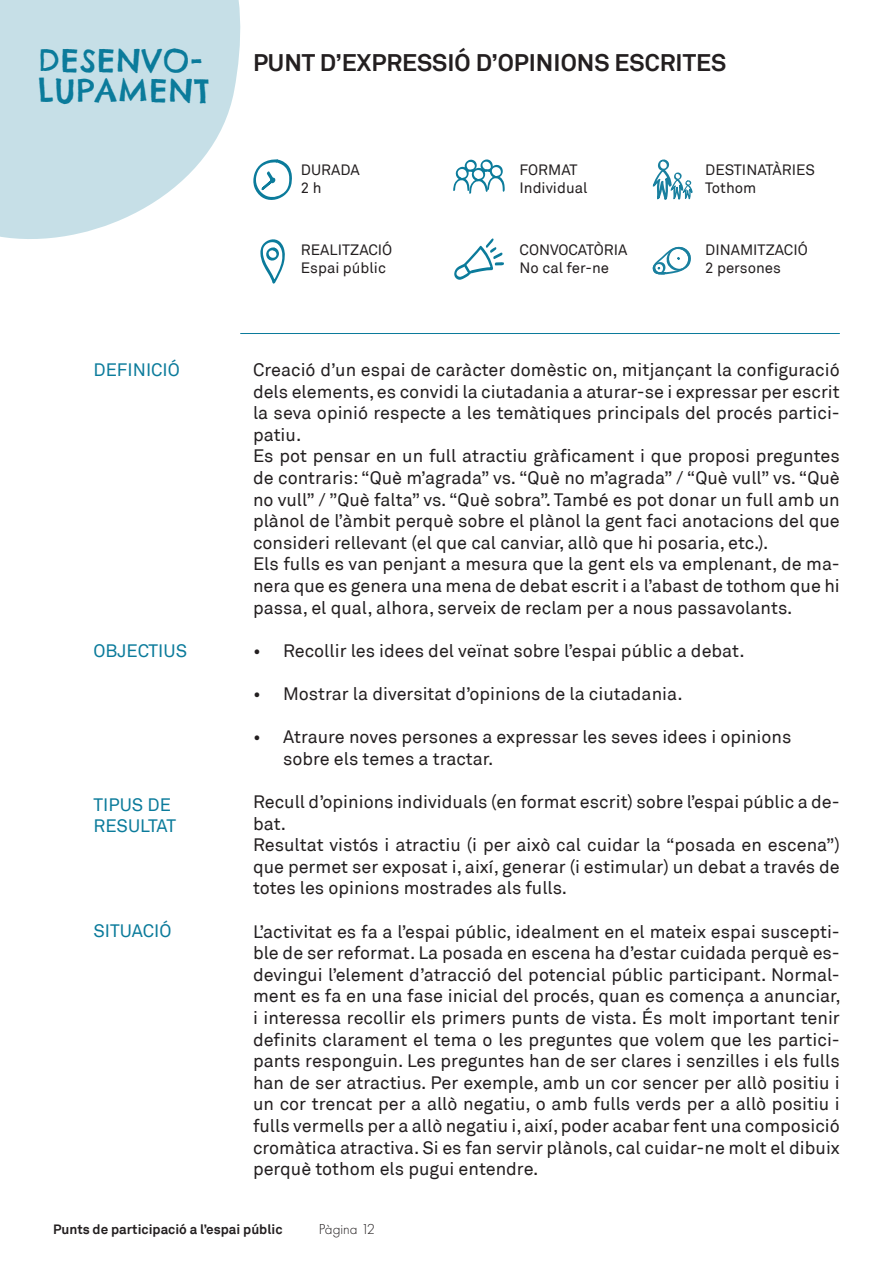
<style>
.page{position:relative;width:893px;height:1263px;background:#fff}
.page>*{position:absolute;margin:0;border:0;box-sizing:border-box;transform-origin:0 0}
.Chelsea_15pt{font:31.5px "Chelsea Market";letter-spacing:.03em;color:#0b7b9b}
.Titol_16pt{font:700 24px "Akkurat";color:#231f20}
.Text_13pt{font:18px/21.6px "Akkurat";color:#231f20;text-align:justify}
.Text_13pt-2{font:18px/21.6px "Akkurat";color:#0b7b9b}
.Nota_Text_10_pt{font:15px "Akkurat";color:#231f20}
.t1{font:300 15px "Futura PT";color:#231f20}
.t2{font:700 13.5px "Akkurat";color:#231f20}
</style>
<div class="page">
<svg style="left:0;top:0;width:241px;height:239px;fill:#c6dfe7"></svg>
<svg style="left:652px;top:246px;width:39px;height:29px"></svg>
<hr style="left:240px;top:333px;width:600px;height:1px;background:#0b7b9b">
<svg style="left:253px;top:159px;width:39px;height:41px"></svg>
<svg style="left:260px;top:239px;width:25px;height:45px"></svg>
<svg style="left:453px;top:159px;width:52px;height:35px"></svg>
<svg style="left:454px;top:238px;width:50px;height:42px"></svg>
<svg style="left:653px;top:159px;width:39px;height:41px"></svg>
<p class="Chelsea_15pt" style="left:38px;top:40px;width:166px">DESENVO-</p>
<p class="Chelsea_15pt" style="left:38px;top:70px;width:173px">LUPAMENT</p>
<p class="Text_13pt-2" style="left:94px;top:359px;width:88px">DEFINICIÓ</p>
<p class="Text_13pt-2" style="left:94px;top:640px;width:95px">OBJECTIUS</p>
<p class="Text_13pt-2" style="left:94px;top:794px;width:84px">TIPUS DE<br>RESULTAT</p>
<p class="Text_13pt-2" style="left:94px;top:920px;width:79px">SITUACIÓ</p>
<p class="Titol_16pt" style="left:253px;top:47px;width:475px">PUNT D’EXPRESSIÓ D’OPINIONS ESCRITES</p>
<p class="Nota_Text_10_pt" style="left:301px;top:161px;width:60px">DURADA</p>
<p class="Nota_Text_10_pt" style="left:301px;top:179px;width:22px">2 h</p>
<p class="Nota_Text_10_pt" style="left:301px;top:241px;width:93px">REALITZACIÓ</p>
<p class="Nota_Text_10_pt" style="left:301px;top:259px;width:87px">Espai públic</p>
<p class="Nota_Text_10_pt" style="left:519px;top:161px;width:60px">FORMAT</p>
<p class="Nota_Text_10_pt" style="left:519px;top:179px;width:69px">Individual</p>
<p class="Nota_Text_10_pt" style="left:519px;top:241px;width:109px">CONVOCATÒRIA</p>
<p class="Nota_Text_10_pt" style="left:519px;top:259px;width:91px">No cal fer-ne</p>
<p class="Nota_Text_10_pt" style="left:705px;top:161px;width:111px">DESTINATÀRIES</p>
<p class="Nota_Text_10_pt" style="left:705px;top:179px;width:53px">Tothom</p>
<p class="Nota_Text_10_pt" style="left:705px;top:241px;width:104px">DINAMITZACIÓ</p>
<p class="Nota_Text_10_pt" style="left:705px;top:259px;width:77px">2 persones</p>
<p class="Text_13pt" style="left:253px;top:359px;width:588px">Creació d’un espai de caràcter domèstic on, mitjançant la configuració dels elements, es convidi la ciutadania a aturar-se i expressar per escrit la seva opinió respecte a les temàtiques principals del procés partici&shy;patiu.</p>
<p class="Text_13pt" style="left:253px;top:446px;width:588px">Es pot pensar en un full atractiu gràficament i que proposi preguntes de contraris: “Què m’agrada” vs. “Què no m’agrada” / “Què vull” vs. “Què no vull” / ”Què falta” vs. “Què sobra”. També es pot donar un full amb un plànol de l’àmbit perquè sobre el plànol la gent faci anotacions del que consideri rellevant (el que cal canviar, allò que hi posaria, etc.).</p>
<p class="Text_13pt" style="left:253px;top:554px;width:588px">Els fulls es van penjant a mesura que la gent els va emplenant, de ma&shy;nera que es genera una mena de debat escrit i a l’abast de tothom que hi passa, el qual, alhora, serveix de reclam per a nous passavolants.</p>
<p class="Text_13pt" style="left:253px;top:640px;width:493px">• Recollir les idees del veïnat sobre l’espai públic a debat.</p>
<p class="Text_13pt" style="left:253px;top:683px;width:431px">• Mostrar la diversitat d’opinions de la ciutadania.</p>
<p class="Text_13pt" style="left:283px;top:726px;width:510px;text-indent:-30px">• Atraure noves persones a expressar les seves idees i opinions sobre els temes a tractar.</p>
<p class="Text_13pt" style="left:253px;top:791px;width:588px">Recull d’opinions individuals (en format escrit) sobre l’espai públic a de&shy;bat.</p>
<p class="Text_13pt" style="left:253px;top:834px;width:588px">Resultat vistós i atractiu (i per això cal cuidar la “posada en escena”) que permet ser exposat i, així, generar (i estimular) un debat a través de totes les opinions mostrades als fulls.</p>
<p class="Text_13pt" style="left:253px;top:921px;width:589px">L’activitat es fa a l’espai públic, idealment en el mateix espai suscepti&shy;ble de ser reformat. La posada en escena ha d’estar cuidada perquè es&shy;devingui l’element d’atracció del potencial públic participant. Normal&shy;ment es fa en una fase inicial del procés, quan es comença a anunciar, i interessa recollir els primers punts de vista. És molt important tenir definits clarament el tema o les preguntes que volem que les partici&shy;pants responguin. Les preguntes han de ser clares i senzilles i els fulls han de ser atractius. Per exemple, amb un cor sencer per allò positiu i un cor trencat per a allò negatiu, o amb fulls verds per a allò positiu i fulls vermells per a allò negatiu i, així, poder acabar fent una composició cromàtica atractiva. Si es fan servir plànols, cal cuidar-ne molt el dibuix perquè tothom els pugui entendre.</p>
<p class="t2" style="left:53px;top:1221px;width:231px">Punts de participació a l’espai públic</p>
<p class="t1" style="left:319px;top:1220px;width:58px">Pàgina 12</p>
</div>
